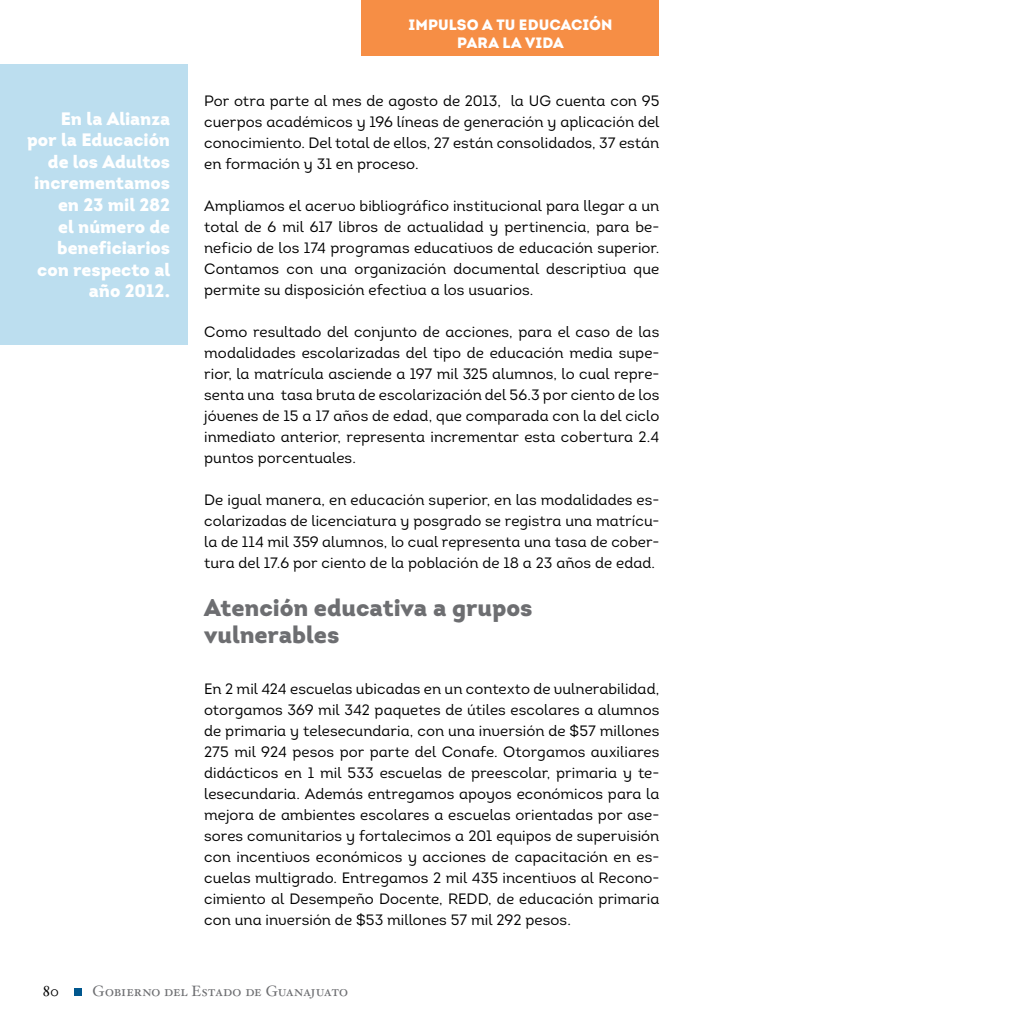
<style>
.page{position:relative;width:1021px;height:1021px;background:#fff}
.page>*{position:absolute;margin:0;border:0;box-sizing:border-box;transform-origin:0 0}
.t1{font:900 24px/27px "Intro";letter-spacing:-.005em;color:#6d6e71}
.t2{font:900 18px/21.6px "Intro";letter-spacing:-.005em;color:#fff;text-align:right}
.t3{font:15px/21px "Intro Book Alt";letter-spacing:.005em;color:#000;text-align:justify}
.t4{font:15px "Hoefler Text Roman Small Caps";letter-spacing:-.01em;color:#6d6e71}
.t5{font:900 15px/18px "Intro";letter-spacing:.01em;color:#fff;text-align:center}
.t6{font:15px "Hoefler Text Roman Small Caps";color:#000}
</style>
<div class="page">
<div style="left:74px;top:988px;width:8px;height:8px;background:#00578e"></div>
<div style="left:361px;top:0;width:298px;height:56px;background:#f68e45"></div>
<div style="left:0;top:64px;width:187px;height:280px;background:#bcdeef"></div>
<p class="t2" style="left:27px;top:107px;width:144px">En la Alianza por la Educación de los Adultos incrementamos en 23 mil 282<br>el número de beneficiarios con respecto al año 2012.</p>
<p class="t5" style="left:408px;top:15px;width:205px">IMPULSO A TU EDUCACIÓN<br>PARA LA VIDA</p>
<p class="t3" style="left:204px;top:90px;width:456px">Por otra parte al mes de agosto de 2013, la UG cuenta con 95 cuerpos académicos y 196 líneas de generación y aplicación del conocimiento. Del total de ellos, 27 están consolidados, 37 están en formación y 31 en proceso.</p>
<p class="t3" style="left:204px;top:195px;width:456px">Ampliamos el acervo bibliográfico institucional para llegar a un total de 6 mil 617 libros de actualidad y pertinencia, para be&shy;neficio de los 174 programas educativos de educación superior.<br>Contamos con una organización documental descriptiva que permite su disposición efectiva a los usuarios.</p>
<p class="t3" style="left:204px;top:321px;width:456px">Como resultado del conjunto de acciones, para el caso de las modalidades escolarizadas del tipo de educación media supe&shy;rior, la matrícula asciende a 197 mil 325 alumnos, lo cual repre&shy;senta una tasa bruta de escolarización del 56.3 por ciento de los jóvenes de 15 a 17 años de edad, que comparada con la del ciclo inmediato anterior, representa incrementar esta cobertura 2.4 puntos porcentuales.</p>
<p class="t3" style="left:204px;top:489px;width:456px">De igual manera, en educación superior, en las modalidades es&shy;colarizadas de licenciatura y posgrado se registra una matrícu&shy;la de 114 mil 359 alumnos, lo cual representa una tasa de cober&shy;tura del 17.6 por ciento de la población de 18 a 23 años de edad.</p>
<h1 class="t1" style="left:204px;top:594px;width:330px">Atención educativa a grupos vulnerables</h1>
<p class="t3" style="left:204px;top:678px;width:457px">En 2 mil 424 escuelas ubicadas en un contexto de vulnerabilidad, otorgamos 369 mil 342 paquetes de útiles escolares a alumnos de primaria y telesecundaria, con una inversión de $57 millones 275 mil 924 pesos por parte del Conafe. Otorgamos auxiliares didácticos en 1 mil 533 escuelas de preescolar, primaria y te&shy;lesecundaria. Además entregamos apoyos económicos para la mejora de ambientes escolares a escuelas orientadas por ase&shy;sores comunitarios y fortalecimos a 201 equipos de supervisión con incentivos económicos y acciones de capacitación en es&shy;cuelas multigrado. Entregamos 2 mil 435 incentivos al Recono&shy;cimiento al Desempeño Docente, REDD, de educación primaria con una inversión de $53 millones 57 mil 292 pesos.</p>
<p class="t6" style="left:43px;top:982px;width:18px">80</p>
<p class="t4" style="left:93px;top:982px;width:257px">Gobierno del Estado de Guanajuato</p>
</div>
